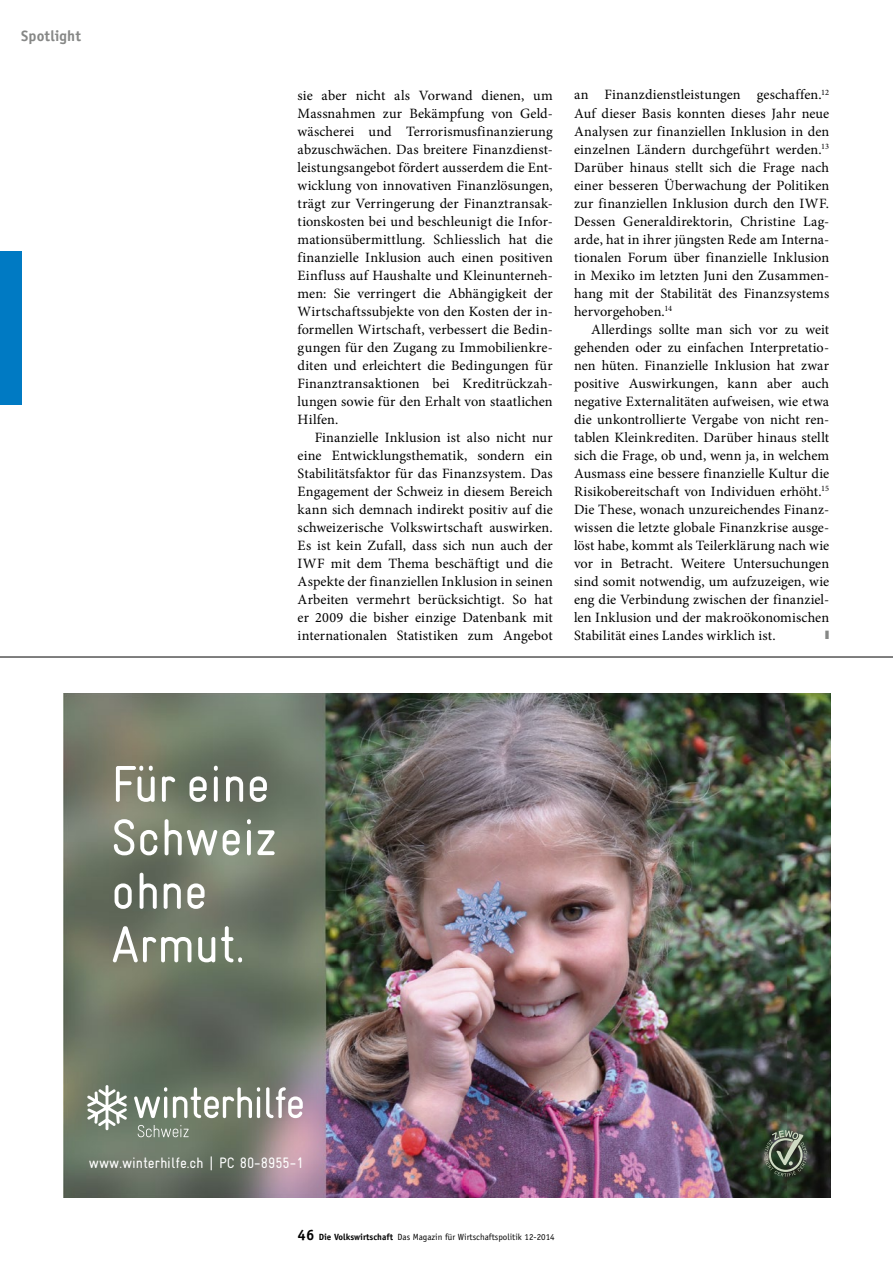
<style>
.page{position:relative;width:893px;height:1263px;background:#fff}
.page>*{position:absolute;margin:0;border:0;box-sizing:border-box;transform-origin:0 0}
.t1{font:condensed 51.6px/53.6px "Gravur";color:#fff}
.t2{font:condensed 15.15px "Gravur";color:#fff}
.t3{font:700 15px "Officina Sans Std";letter-spacing:.01em;color:#868786}
.t4{font:14.25px/18px "Minion Pro";letter-spacing:.005em;color:#000;text-align:justify}
.t5{font:12px "Mathematical Pi LT Std";color:#868786;scale:.4 1}
.t6{font:9px "Officina Sans Std";color:#000}
.s1{font-weight:700;font-size:15px}
.s2{font-weight:700}
</style>
<div class="page">
<img style="left:64px;top:693px;width:767px;height:504px">
<svg style="left:134px;top:1087px;width:33px;height:31px"></svg>
<svg style="left:173px;top:1087px;width:87px;height:31px"></svg>
<svg style="left:266px;top:1087px;width:37px;height:31px"></svg>
<svg style="left:87px;top:1085px;width:40px;height:45px"></svg>
<svg style="left:138px;top:1125px;width:51px;height:12px"></svg>
<svg style="left:764px;top:1130px;width:43px;height:46px;background:#5d6959"></svg>
<div style="left:0;top:252px;width:21px;height:153px;background:#007ac3"></div>
<hr style="left:0;top:657px;width:893px;height:1px;background:#000">
<p class="t3" style="left:21px;top:26px;width:61px">Spotlight</p>
<p class="t4" style="left:298px;top:86px;width:257px">sie aber nicht als Vorwand dienen, um Massnahmen zur Bekämpfung von Geld&shy;wäscherei und Terrorismusfinanzierung abzuschwächen. Das breitere Finanzdienst&shy;leistungsangebot fördert ausserdem die Ent&shy;wicklung von innovativen Finanzlösungen, trägt zur Verringerung der Finanztransak&shy;tionskosten bei und beschleunigt die Infor&shy;mationsübermittlung. Schliesslich hat die finanzielle Inklusion auch einen positiven Einfluss auf Haushalte und Kleinunterneh&shy;men: Sie verringert die Abhängigkeit der Wirtschaftssubjekte von den Kosten der in&shy;formellen Wirtschaft, verbessert die Bedin&shy;gungen für den Zugang zu Immobilienkre&shy;diten und erleichtert die Bedingungen für Finanztransaktionen bei Kreditrückzah&shy;lungen sowie für den Erhalt von staatlichen Hilfen.</p>
<p class="t4" style="left:298px;top:428px;width:257px;text-indent:17px">Finanzielle Inklusion ist also nicht nur eine Entwicklungsthematik, sondern ein Stabilitätsfaktor für das Finanzsystem. Das Engagement der Schweiz in diesem Bereich kann sich demnach indirekt positiv auf die schweizerische Volkswirtschaft auswirken.<br>Es ist kein Zufall, dass sich nun auch der IWF mit dem Thema beschäftigt und die Aspekte der finanziellen Inklusion in seinen Arbeiten vermehrt berücksichtigt. So hat er 2009 die bisher einzige Datenbank mit internationalen Statistiken zum Angebot</p>
<p class="t4" style="left:574px;top:86px;width:257px">an Finanzdienstleistungen geschaffen.<sup>12<br></sup>Auf dieser Basis konnten dieses Jahr neue Analysen zur finanziellen Inklusion in den einzelnen Ländern durchgeführt werden.<sup>13<br></sup>Darüber hinaus stellt sich die Frage nach einer besseren Überwachung der Politiken zur finanziellen Inklusion durch den IWF.<br>Dessen Generaldirektorin, Christine Lag&shy;arde, hat in ihrer jüngsten Rede am Interna&shy;tionalen Forum über finanzielle Inklusion in Mexiko im letzten Juni den Zusammen&shy;hang mit der Stabilität des Finanzsystems hervorgehoben.<sup>14</sup></p>
<p class="t4" style="left:574px;top:320px;width:257px;text-indent:17px">Allerdings sollte man sich vor zu weit gehenden oder zu einfachen Interpretatio&shy;nen hüten. Finanzielle Inklusion hat zwar positive Auswirkungen, kann aber auch negative Externalitäten aufweisen, wie etwa die unkontrollierte Vergabe von nicht ren&shy;tablen Kleinkrediten. Darüber hinaus stellt sich die Frage, ob und, wenn ja, in welchem Ausmass eine bessere finanzielle Kultur die Risikobereitschaft von Individuen erhöht.<sup>15<br></sup>Die These, wonach unzureichendes Finanz&shy;wissen die letzte globale Finanzkrise ausge&shy;löst habe, kommt als Teilerklärung nach wie vor in Betracht. Weitere Untersuchungen sind somit notwendig, um aufzuzeigen, wie eng die Verbindung zwischen der finanziel&shy;len Inklusion und der makroökonomischen Stabilität eines Landes wirklich ist.</p>
<p class="t5" style="left:825px;top:627px;width:11px">■</p>
<h1 class="t1" style="left:111px;top:757px;width:167px">Für eine<br>Schweiz ohne<br>Armut.</h1>
<p class="t2" style="left:89px;top:1154px;width:216px">www.winterhilfe.ch | PC 80-8955-1</p>
<p class="t6" style="left:298px;top:1231px;width:259px"><span class="s1">46</span> <span class="s2">Die Volkswirtschaft</span> Das Magazin für Wirtschaftspolitik 12-2014</p>
</div>
